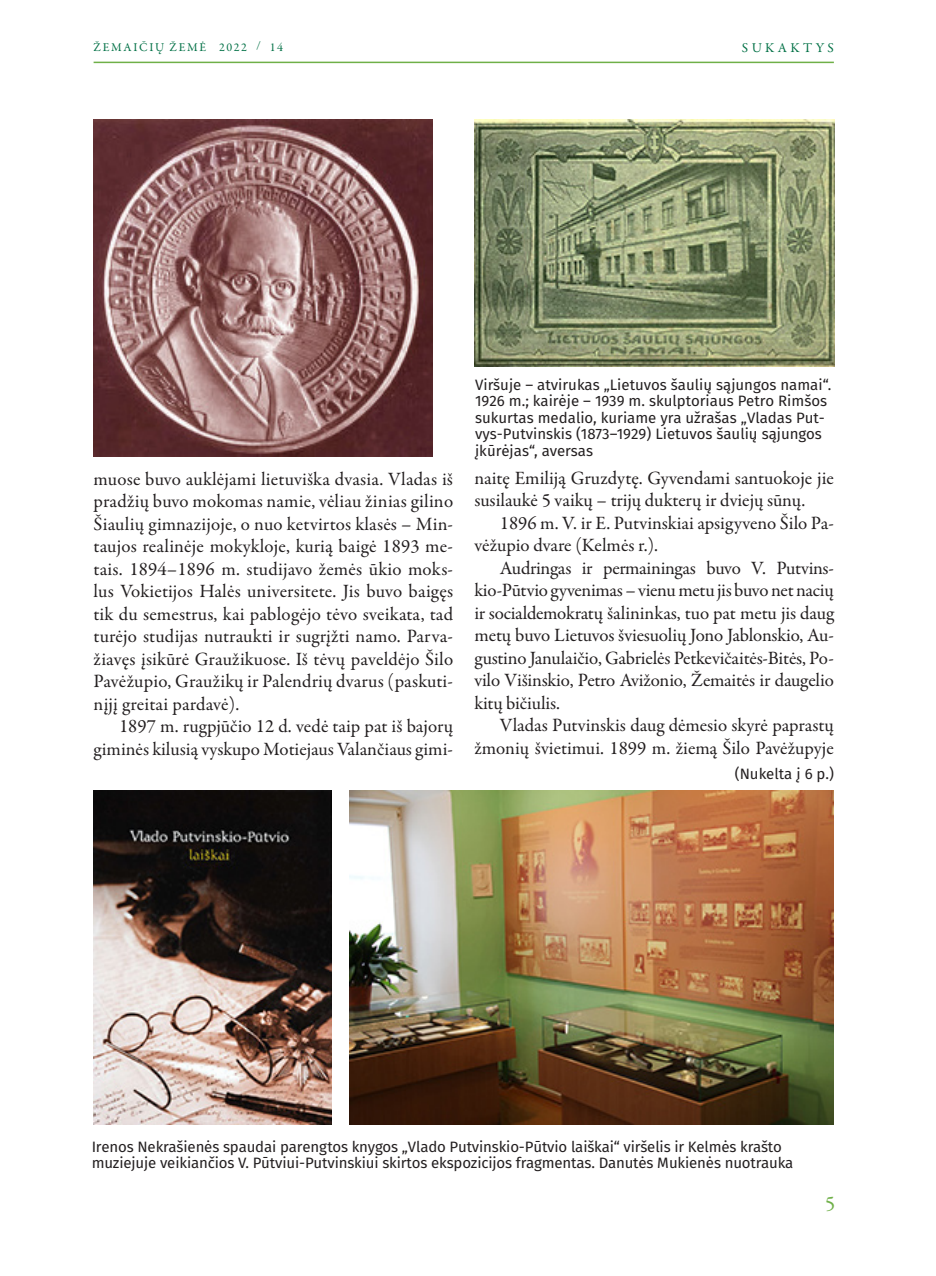
<style>
.page{position:relative;width:936px;height:1276px;background:#fff}
.page>*{position:absolute;margin:0;border:0;box-sizing:border-box;transform-origin:0 0}
.t1{font:21px "Garamond Premr Pro";color:#6fb048}
.tekstas{font:18.9px/22.5px "Garamond Premr Pro";color:#231f20;text-align:justify}
.parašas{font:15px/16.5px "Fira Sans";letter-spacing:-.01em;color:#231f20}
.nukelta{font:15px "Fira Sans";color:#231f20}
.t2{font:13.5px "Garamond Premr Pro";letter-spacing:.25em;color:#017045}
.t3{font:12px "Garamond Premr Pro";letter-spacing:.14em;color:#017045}
</style>
<div class="page">
<hr style="left:94px;top:62px;width:739px;height:1px;background:#6fb048">
<img style="left:474px;top:119px;width:360px;height:248px">
<img style="left:94px;top:119px;width:338px;height:337px">
<img style="left:350px;top:791px;width:483px;height:333px">
<img style="left:94px;top:791px;width:238px;height:333px">
<p class="t3" style="left:94px;top:40px;width:191px">ŽEMAIČIŲ ŽEMĖ 2022 / 14</p>
<p class="t2" style="left:741px;top:39px;width:93px">SUKAKTYS</p>
<p class="tekstas" style="left:94px;top:468px;width:361px">muose buvo auklėjami lietuviška dvasia. Vladas iš pradžių buvo mokomas namie, vėliau žinias gilino Šiaulių gimnazijoje, o nuo ketvirtos klasės – Min&shy;taujos realinėje mokykloje, kurią baigė 1893 me&shy;tais. 1894–1896 m. studijavo žemės ūkio moks&shy;lus Vokietijos Halės universitete. Jis buvo baigęs tik du semestrus, kai pablogėjo tėvo sveikata, tad turėjo studijas nutraukti ir sugrįžti namo. Parva&shy;žiavęs įsikūrė Graužikuose. Iš tėvų paveldėjo Šilo Pavėžupio, Graužikų ir Palendrių dvarus (paskuti&shy;nįjį greitai pardavė).</p>
<p class="tekstas" style="left:94px;top:715px;width:361px;text-align:right">1897 m. rugpjūčio 12 d. vedė taip pat iš bajorų giminės kilusią vyskupo Motiejaus Valančiaus gimi-</p>
<p class="parašas" style="left:475px;top:377px;width:358px">Viršuje – atvirukas „Lietuvos šaulių sąjungos namai“.<br>1926 m.; kairėje – 1939 m. skulptoriaus Petro Rimšos sukurtas medalio, kuriame yra užrašas „Vladas Put&shy;vys-Putvinskis (1873–1929) Lietuvos šaulių sąjungos įkūrėjas“, aversas</p>
<p class="tekstas" style="left:474px;top:467px;width:361px">naitę Emiliją Gruzdytę. Gyvendami santuokoje jie susilaukė 5 vaikų – trijų dukterų ir dviejų sūnų.</p>
<p class="tekstas" style="left:474px;top:512px;width:361px;text-indent:26px">1896 m. V. ir E. Putvinskiai apsigyveno Šilo Pa&shy;vėžupio dvare (Kelmės r.).</p>
<p class="tekstas" style="left:474px;top:557px;width:361px;text-indent:26px">Audringas ir permainingas buvo V. Putvins&shy;kio-Pūtvio gyvenimas – vienu metu jis buvo net nacių ir socialdemokratų šalininkas, tuo pat metu jis daug metų buvo Lietuvos šviesuolių Jono Jablonskio, Au&shy;gustino Janulaičio, Gabrielės Petkevičaitės-Bitės, Po&shy;vilo Višinskio, Petro Avižonio, Žemaitės ir daugelio kitų bičiulis.</p>
<p class="tekstas" style="left:474px;top:714px;width:361px;text-align:right">Vladas Putvinskis daug dėmesio skyrė paprastų žmonių švietimui. 1899 m. žiemą Šilo Pavėžupyje</p>
<p class="nukelta" style="left:734px;top:763px;width:100px">(Nukelta į 6 p.)</p>
<p class="parašas" style="left:92px;top:1139px;width:703px">Irenos Nekrašienės spaudai parengtos knygos „Vlado Putvinskio-Pūtvio laiškai“ viršelis ir Kelmės krašto muziejuje veikiančios V. Pūtviui-Putvinskiui skirtos ekspozicijos fragmentas. Danutės Mukienės nuotrauka</p>
<p class="t1" style="left:825px;top:1191px;width:12px">5</p>
</div>
